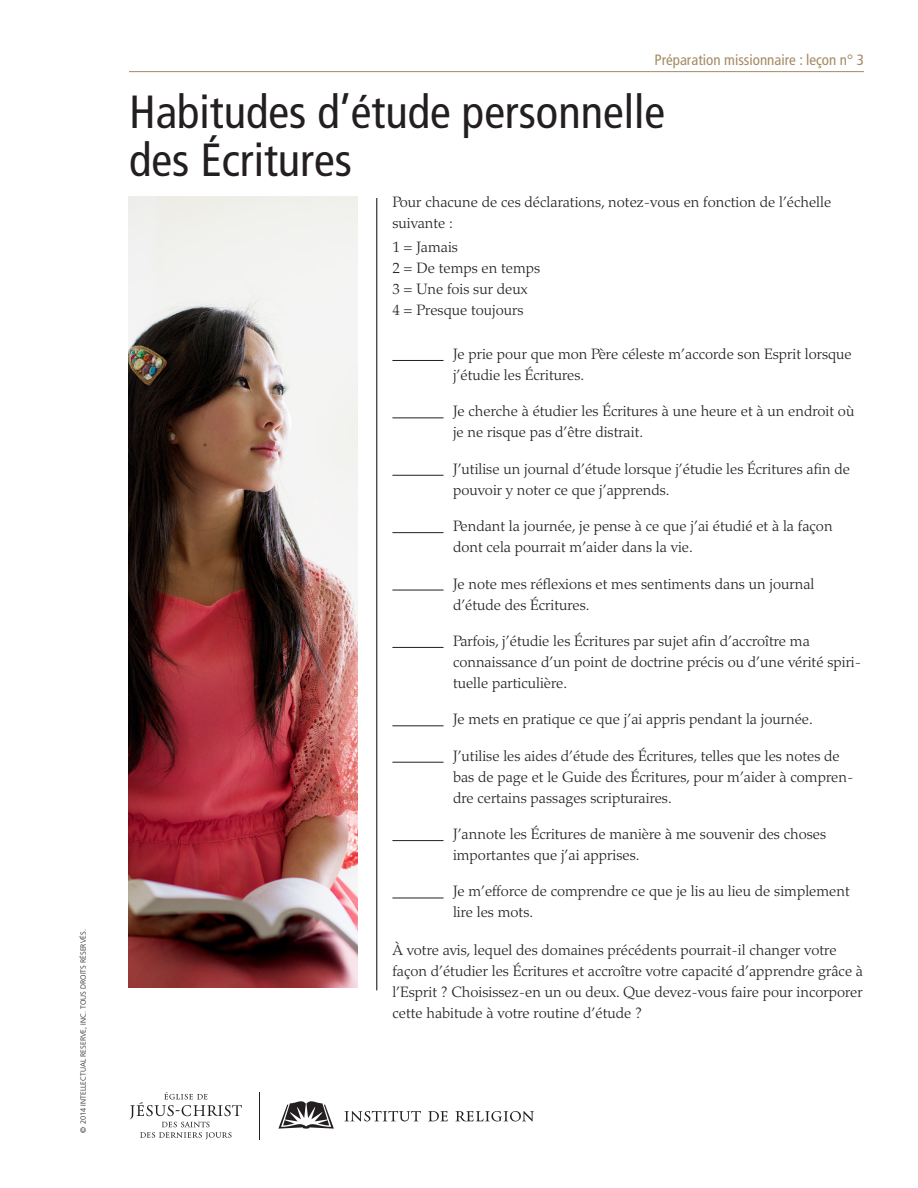
<style>
.page{position:relative;width:918px;height:1188px;background:#fff}
.page>*{position:absolute;margin:0;border:0;box-sizing:border-box;transform-origin:0 0}
.title_handout{font:condensed 46.5px/48px "Frutigerlds Lat";color:#231f20}
.para_input{font:300 15px/21px "Palatinolds Lat";color:#231f20}
.para_body{font:300 15px/21px "Palatinolds Lat";color:#231f20}
.para_numList{font:300 15px "Palatinolds Lat";color:#231f20}
.t1{font:condensed 15px "Frutigerlds Lat";color:#a48a62}
.para_copyright{font:300 7.5px "Frutigerlds Lat";color:#231f20}
</style>
<div class="page">
<hr style="left:129px;top:71px;width:735px;height:1px;background:#a48a62">
<svg style="left:278px;top:1101px;width:56px;height:28px"></svg>
<hr style="left:259px;top:1092px;width:1px;height:48px;background:#231f20">
<svg style="left:130px;top:1092px;width:112px;height:47px"></svg>
<svg style="left:344px;top:1111px;width:77px;height:10px"></svg>
<svg style="left:428px;top:1111px;width:20px;height:10px"></svg>
<svg style="left:456px;top:1111px;width:78px;height:10px"></svg>
<hr style="left:392px;top:360px;width:52px;height:1px;background:#231f20">
<hr style="left:392px;top:417px;width:52px;height:1px;background:#231f20">
<hr style="left:392px;top:475px;width:52px;height:1px;background:#231f20">
<hr style="left:392px;top:532px;width:52px;height:1px;background:#231f20">
<hr style="left:392px;top:590px;width:52px;height:1px;background:#231f20">
<hr style="left:392px;top:647px;width:52px;height:1px;background:#231f20">
<hr style="left:392px;top:725px;width:52px;height:1px;background:#231f20">
<hr style="left:392px;top:762px;width:52px;height:1px;background:#231f20">
<hr style="left:392px;top:840px;width:52px;height:1px;background:#231f20">
<hr style="left:392px;top:898px;width:52px;height:1px;background:#231f20">
<hr style="left:376px;top:198px;width:1px;height:792px;background:#231f20">
<img style="left:129px;top:196px;width:229px;height:792px">
<p class="para_copyright" style="left:78px;top:1132px;width:205px;rotate:-90deg">© 2014 INTELLECTUAL RESERVE, INC. TOUS DROITS RÉSERVÉS.</p>
<p class="t1" style="left:654px;top:48px;width:211px">Préparation missionnaire : leçon n° 3</p>
<p class="title_handout" style="left:129px;top:87px;width:538px">Habitudes d’étude personnelle des Écritures</p>
<p class="para_body" style="left:392px;top:191px;width:440px">Pour chacune de ces déclarations, notez-vous en fonction de l’échelle suivante :</p>
<p class="para_numList" style="left:392px;top:236px;width:67px">1 = Jamais</p>
<p class="para_numList" style="left:392px;top:257px;width:149px">2 = De temps en temps</p>
<p class="para_numList" style="left:392px;top:278px;width:136px">3 = Une fois sur deux</p>
<p class="para_numList" style="left:392px;top:299px;width:133px">4 = Presque toujours</p>
<p class="para_input" style="left:453px;top:343px;width:400px">Je prie pour que mon Père céleste m’accorde son Esprit lorsque j’étudie les Écritures.</p>
<p class="para_input" style="left:453px;top:401px;width:403px">Je cherche à étudier les Écritures à une heure et à un endroit où je ne risque pas d’être distrait.</p>
<p class="para_input" style="left:453px;top:458px;width:399px">J’utilise un journal d’étude lorsque j’étudie les Écritures afin de pouvoir y noter ce que j’apprends.</p>
<p class="para_input" style="left:453px;top:515px;width:381px">Pendant la journée, je pense à ce que j’ai étudié et à la façon dont cela pourrait m’aider dans la vie.</p>
<p class="para_input" style="left:453px;top:573px;width:363px">Je note mes réflexions et mes sentiments dans un journal d’étude des Écritures.</p>
<p class="para_input" style="left:453px;top:630px;width:410px">Parfois, j’étudie les Écritures par sujet afin d’accroître ma connaissance d’un point de doctrine précis ou d’une vérité spiri&shy;tuelle particulière.</p>
<p class="para_input" style="left:453px;top:709px;width:361px">Je mets en pratique ce que j’ai appris pendant la journée.</p>
<p class="para_input" style="left:453px;top:745px;width:402px">J’utilise les aides d’étude des Écritures, telles que les notes de bas de page et le Guide des Écritures, pour m’aider à compren&shy;dre certains passages scripturaires.</p>
<p class="para_input" style="left:453px;top:823px;width:375px">J’annote les Écritures de manière à me souvenir des choses importantes que j’ai apprises.</p>
<p class="para_input" style="left:453px;top:881px;width:398px">Je m’efforce de comprendre ce que je lis au lieu de simplement lire les mots.</p>
<p class="para_body" style="left:392px;top:939px;width:472px">À votre avis, lequel des domaines précédents pourrait-il changer votre façon d’étudier les Écritures et accroître votre capacité d’apprendre grâce à l’Esprit ? Choisissez-en un ou deux. Que devez-vous faire pour incorporer cette habitude à votre routine d’étude ?</p>
</div>
